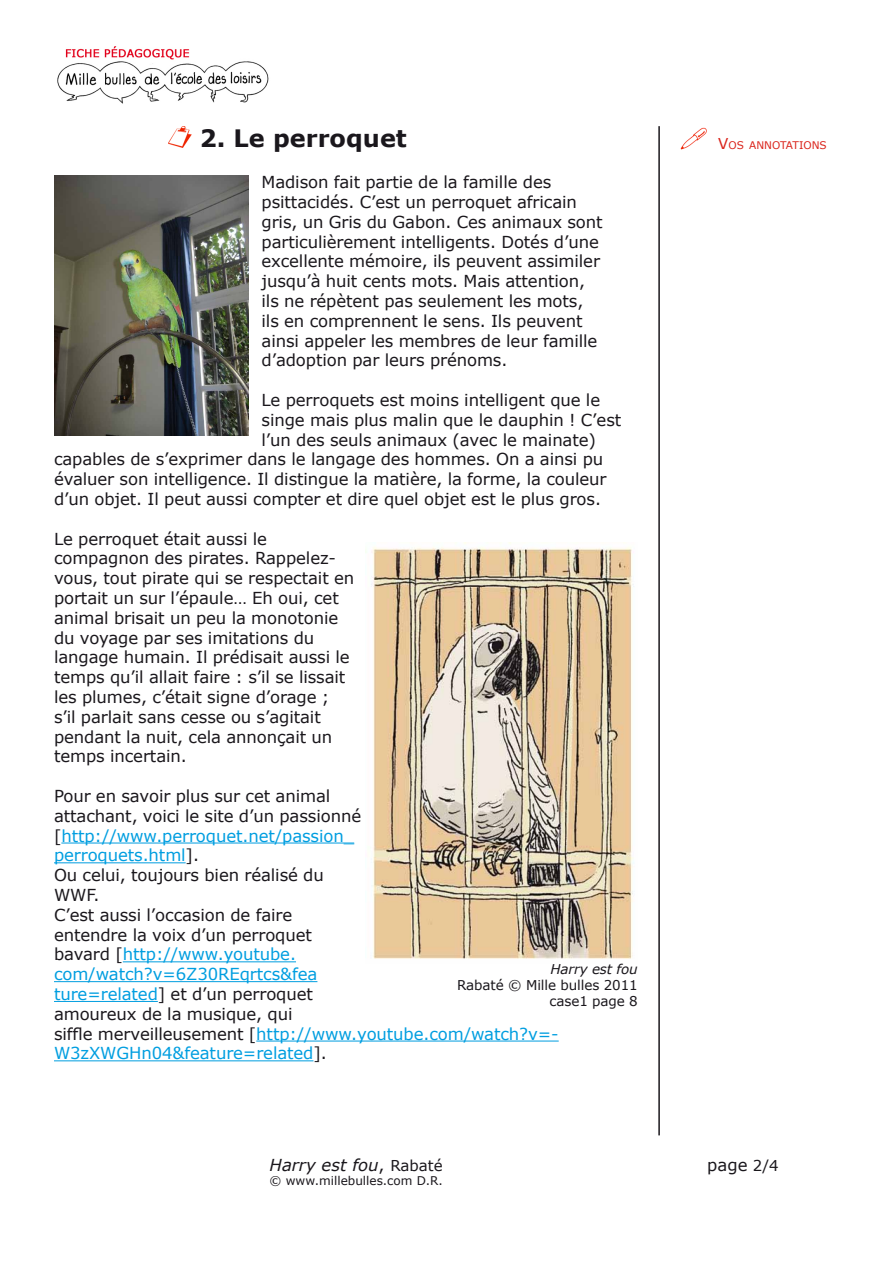
<style>
.page{position:relative;width:893px;height:1263px;background:#fff}
.page>*{position:absolute;margin:0;border:0;box-sizing:border-box;transform-origin:0 0}
.t1{font:700 24px "Verdana";color:#1a171c}
.t2{font:16.5px/19.8px "Verdana";letter-spacing:-.005em;color:#1a171c}
.t3{font:italic 16.5px "Verdana";color:#1a171c}
.t4{font:13.5px/16.2px "Verdana";letter-spacing:-.005em;color:#1a171c;text-align:right}
.t5{font:italic 13.5px "Verdana";letter-spacing:-.005em;color:#1a171c}
.t6{font:12px "Verdana";color:#1a171c}
.t7{font:10.5px "Verdana";color:#da231a}
.s1{color:#009ee0}
.s2{font-size:15px}
.s3{font-style:normal}
.s4{font-style:normal;font-size:15px}
</style>
<div class="page">
<hr style="left:658px;top:126px;width:2px;height:1009px;background:#1a171c">
<img style="left:680px;top:127px;width:27px;height:23px">
<img style="left:57px;top:46px;width:212px;height:58px">
<hr style="left:61px;top:842px;width:293px;height:1px;background:#009ee0">
<hr style="left:54px;top:862px;width:132px;height:1px;background:#009ee0">
<hr style="left:123px;top:961px;width:173px;height:1px;background:#009ee0">
<hr style="left:54px;top:981px;width:263px;height:1px;background:#009ee0">
<hr style="left:54px;top:1001px;width:104px;height:1px;background:#009ee0">
<hr style="left:256px;top:1040px;width:303px;height:1px;background:#009ee0">
<hr style="left:54px;top:1060px;width:259px;height:1px;background:#009ee0">
<img style="left:169px;top:127px;width:22px;height:20px">
<img style="left:54px;top:175px;width:195px;height:260px">
<img style="left:365px;top:543px;width:269px;height:416px">
<h1 class="t1" style="left:200px;top:121px;width:209px">2. Le perroquet</h1>
<p class="t2" style="left:262px;top:172px;width:343px">Madison fait partie de la famille des psittacidés. C’est un perroquet africain gris, un Gris du Gabon. Ces animaux sont particulièrement intelligents. Dotés d’une excellente mémoire, ils peuvent assimiler jusqu’à huit cents mots. Mais attention, ils ne répètent pas seulement les mots, ils en comprennent le sens. Ils peuvent ainsi appeler les membres de leur famille d’adoption par leurs prénoms.</p>
<p class="t2" style="left:262px;top:390px;width:340px">Le perroquets est moins intelligent que le</p>
<p class="t2" style="left:262px;top:410px;width:361px">singe mais plus malin que le dauphin ! C’est</p>
<p class="t2" style="left:262px;top:429px;width:336px">l’un des seuls animaux (avec le mainate)</p>
<p class="t2" style="left:54px;top:449px;width:551px">capables de s’exprimer dans le langage des hommes. On a ainsi pu</p>
<p class="t2" style="left:54px;top:469px;width:554px">évaluer son intelligence. Il distingue la matière, la forme, la couleur</p>
<p class="t2" style="left:54px;top:489px;width:548px">d’un objet. Il peut aussi compter et dire quel objet est le plus gros.</p>
<p class="t2" style="left:54px;top:528px;width:302px">Le perroquet était aussi le compagnon des pirates. Rappelez&shy;vous, tout pirate qui se respectait en portait un sur l’épaule… Eh oui, cet animal brisait un peu la monotonie du voyage par ses imitations du langage humain. Il prédisait aussi le temps qu’il allait faire : s’il se lissait les plumes, c’était signe d’orage ; s’il parlait sans cesse ou s’agitait pendant la nuit, cela annonçait un temps incertain.</p>
<p class="t2" style="left:54px;top:786px;width:506px">Pour en savoir plus sur cet animal<br>attachant, voici le site d’un passionné [<span class="s1">http://www.perroquet.net/passion_<br>perroquets.html</span>].<br>Ou celui, toujours bien réalisé du<br>WWF.<br>C’est aussi l’occasion de faire<br>entendre la voix d’un perroquet<br>bavard [<span class="s1">http://www.youtube. com/watch?v=6Z30REqrtcs&amp;fea<br>ture=related</span>] et d’un perroquet<br>amoureux de la musique, qui<br>siffle merveilleusement [<span class="s1">http://www.youtube.com/watch?v=-<br>W3zXWGHn04&amp;feature=related</span>].</p>
<p class="t5" style="left:550px;top:960px;width:89px">Harry est fou</p>
<p class="t4" style="left:457px;top:977px;width:182px">Rabaté © Mille bulles 2011 case1 page 8</p>
<p class="t7" style="left:718px;top:138px;width:110px"><span class="s2">V</span>OS ANNOTATIONS</p>
<p class="t3" style="left:270px;top:1154px;width:175px">Harry est fou<span class="s3">,</span> <span class="s4">Rabaté</span></p>
<p class="t2" style="left:707px;top:1155px;width:73px">page <span class="s2">2/4</span></p>
<p class="t6" style="left:270px;top:1173px;width:175px">© www.millebulles.com D.R.</p>
</div>
